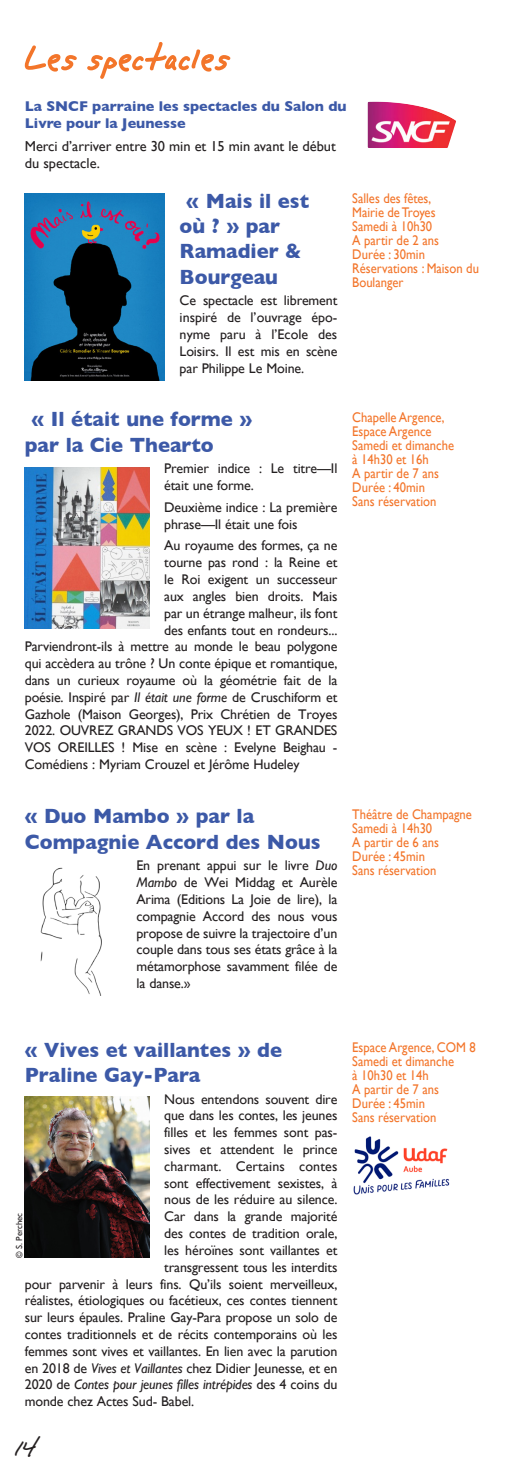
<style>
.page{position:relative;width:521px;height:1474px;background:#fff}
.page>*{position:absolute;margin:0;border:0;box-sizing:border-box;transform-origin:0 0}
.Normal_e{font:57.75px "Alpha Mack AOE";color:#f3752a}
.t1{font:26.25px "Alpha Mack AOE";color:#231f20}
.Normal_e-2{font:700 21px/25.2px "Gill Sans";color:#3c59a7;scale:.96 1}
.t2{font:700 14.35px/17.3px "Gill Sans";color:#3c59a7}
.t3{font:14.35px/17.3px "Gill Sans";color:#231f20}
.Normal_e-3{font:14px/16.8px "Gill Sans";letter-spacing:-.01em;color:#231f20;text-align:justify}
.t4{font:14px/14px "Gill Sans";color:#f3752a;scale:.9 1}
.Normal_e-4{font:italic 14px "Gill Sans";letter-spacing:-.01em;color:#231f20}
.Normal_e-5{font:14px "Gill Sans";letter-spacing:.01em;color:#231f20}
.Normal_e-6{font:8.75px "Gill Sans";letter-spacing:-.01em;color:#231f20}
.s1{font-style:italic}
.s2{font-style:normal}
</style>
<div class="page">
<img style="left:25px;top:193px;width:140px;height:187px">
<img style="left:25px;top:467px;width:124px;height:161px">
<img style="left:40px;top:867px;width:62px;height:128px">
<img style="left:367px;top:102px;width:89px;height:46px">
<img style="left:353px;top:1136px;width:97px;height:59px">
<img style="left:25px;top:1096px;width:124px;height:161px">
<p class="Normal_e" style="left:25px;top:23px;width:208px">Les spectacles</p>
<p class="t2" style="left:25px;top:97px;width:323px">La SNCF parraine les spectacles du Salon du<br>Livre pour la Jeunesse</p>
<p class="t3" style="left:25px;top:137px;width:313px">Merci d’arriver entre 30 min et 15 min avant le début du spectacle.</p>
<p class="Normal_e-2" style="left:180px;top:188px;width:136px;text-indent:7px">« Mais il est où ? » par<br>Ramadier &amp;<br>Bourgeau</p>
<p class="Normal_e-3" style="left:180px;top:292px;width:159px">Ce spectacle est librement inspiré de l’ouvrage épo&shy;nyme paru à l’Ecole des Loisirs. Il est mis en scène par Philippe Le Moine.</p>
<p class="Normal_e-2" style="left:25px;top:406px;width:238px;text-indent:7px">« Il était une forme » par la Cie Thearto</p>
<p class="Normal_e-3" style="left:164px;top:460px;width:175px">Premier indice : Le titre—Il était une forme.</p>
<p class="Normal_e-3" style="left:164px;top:498px;width:175px">Deuxième indice : La première phrase—Il était une fois</p>
<p class="Normal_e-3" style="left:164px;top:537px;width:175px">Au royaume des formes, ça ne</p>
<p class="Normal_e-3" style="left:164px;top:554px;width:175px">tourne pas rond : la Reine et</p>
<p class="Normal_e-3" style="left:164px;top:571px;width:175px">le Roi exigent un successeur</p>
<p class="Normal_e-3" style="left:164px;top:587px;width:175px">aux angles bien droits. Mais</p>
<p class="Normal_e-3" style="left:164px;top:604px;width:175px">par un étrange malheur, ils font</p>
<p class="Normal_e-3" style="left:164px;top:621px;width:175px">des enfants tout en rondeurs...</p>
<p class="Normal_e-3" style="left:25px;top:638px;width:314px">Parviendront-ils à mettre au monde le beau polygone</p>
<p class="Normal_e-3" style="left:25px;top:655px;width:314px">qui accèdera au trône ? Un conte épique et romantique,</p>
<p class="Normal_e-3" style="left:25px;top:671px;width:314px">dans un curieux royaume où la géométrie fait de la</p>
<p class="Normal_e-3" style="left:25px;top:688px;width:314px">poésie. Inspiré par <span class="s1">Il était une forme</span> de Cruschiform et</p>
<p class="Normal_e-3" style="left:25px;top:705px;width:314px">Gazhole (Maison Georges), Prix Chrétien de Troyes</p>
<p class="Normal_e-3" style="left:25px;top:722px;width:314px">2022. OUVREZ GRANDS VOS YEUX ! ET GRANDES</p>
<p class="Normal_e-3" style="left:25px;top:739px;width:314px">VOS OREILLES ! Mise en scène : Evelyne Beighau -</p>
<p class="Normal_e-3" style="left:25px;top:755px;width:276px">Comédiens : Myriam Crouzel et Jérôme Hudeley</p>
<p class="Normal_e-2" style="left:25px;top:803px;width:310px">« Duo Mambo » par la<br>Compagnie Accord des Nous</p>
<p class="Normal_e-3" style="left:136px;top:857px;width:202px">En prenant appui sur le livre <span class="s1">Duo Mambo</span> de Wei Middag et Aurèle Arima (Editions La Joie de lire), la compagnie Accord des nous vous propose de suivre la trajectoire d’un couple dans tous ses états grâce à la métamorphose savamment filée de la danse.»</p>
<p class="t4" style="left:352px;top:191px;width:94px">Salles des fêtes,<br>Mairie de Troyes</p>
<p class="t4" style="left:352px;top:219px;width:90px">Samedi à 10h30</p>
<p class="t4" style="left:352px;top:233px;width:98px">A partir de 2 ans</p>
<p class="t4" style="left:352px;top:247px;width:82px">Durée : 30min</p>
<p class="t4" style="left:352px;top:261px;width:142px">Réservations : Maison du<br>Boulanger</p>
<p class="t4" style="left:352px;top:410px;width:104px">Chapelle Argence,<br>Espace Argence</p>
<p class="t4" style="left:352px;top:438px;width:115px">Samedi et dimanche à 14h30 et 16h</p>
<p class="t4" style="left:352px;top:466px;width:98px">A partir de 7 ans</p>
<p class="t4" style="left:352px;top:480px;width:82px">Durée : 40min</p>
<p class="t4" style="left:352px;top:494px;width:95px">Sans réservation</p>
<p class="t4" style="left:352px;top:806px;width:134px">Théâtre de Champagne</p>
<p class="t4" style="left:352px;top:820px;width:90px">Samedi à 14h30</p>
<p class="t4" style="left:352px;top:834px;width:98px">A partir de 6 ans</p>
<p class="t4" style="left:352px;top:848px;width:82px">Durée : 45min</p>
<p class="t4" style="left:352px;top:862px;width:95px">Sans réservation</p>
<p class="Normal_e-2" style="left:25px;top:1036px;width:269px">« Vives et vaillantes » de<br>Praline Gay-Para</p>
<p class="Normal_e-3" style="left:164px;top:1090px;width:175px">Nous entendons souvent dire</p>
<p class="Normal_e-3" style="left:164px;top:1107px;width:175px">que dans les contes, les jeunes</p>
<p class="Normal_e-3" style="left:164px;top:1123px;width:175px">filles et les femmes sont pas-</p>
<p class="Normal_e-3" style="left:164px;top:1140px;width:175px">sives et attendent le prince</p>
<p class="Normal_e-5" style="left:164px;top:1157px;width:175px">charmant. Certains contes</p>
<p class="Normal_e-3" style="left:164px;top:1174px;width:175px">sont effectivement sexistes, à</p>
<p class="Normal_e-3" style="left:164px;top:1191px;width:175px">nous de les réduire au silence.</p>
<p class="Normal_e-3" style="left:164px;top:1207px;width:175px">Car dans la grande majorité</p>
<p class="Normal_e-3" style="left:164px;top:1224px;width:175px">des contes de tradition orale,</p>
<p class="Normal_e-3" style="left:164px;top:1241px;width:175px">les héroïnes sont vaillantes et</p>
<p class="Normal_e-3" style="left:164px;top:1258px;width:175px">transgressent tous les interdits</p>
<p class="Normal_e-3" style="left:25px;top:1275px;width:314px">pour parvenir à leurs fins. Qu’ils soient merveilleux,</p>
<p class="Normal_e-3" style="left:25px;top:1291px;width:314px">réalistes, étiologiques ou facétieux, ces contes tiennent</p>
<p class="Normal_e-3" style="left:25px;top:1308px;width:314px">sur leurs épaules. Praline Gay-Para propose un solo de</p>
<p class="Normal_e-3" style="left:25px;top:1325px;width:314px">contes traditionnels et de récits contemporains où les</p>
<p class="Normal_e-3" style="left:25px;top:1342px;width:314px">femmes sont vives et vaillantes. En lien avec la parution</p>
<p class="Normal_e-3" style="left:25px;top:1359px;width:314px">en 2018 de <span class="s1">Vives et Vaillantes</span> chez Didier Jeunesse, et en</p>
<p class="Normal_e-4" style="left:25px;top:1376px;width:314px"><span class="s2">2020 de</span> Contes pour jeunes filles intrépides <span class="s2">des 4 coins du</span></p>
<p class="Normal_e-3" style="left:25px;top:1392px;width:171px">monde chez Actes Sud- Babel.</p>
<p class="Normal_e-6" style="left:14px;top:1257px;width:47px;rotate:-90deg">© S. Perchec</p>
<p class="t1" style="left:15px;top:1431px;width:26px">14</p>
<p class="t4" style="left:352px;top:1040px;width:139px">Espace Argence, COM 8</p>
<p class="t4" style="left:352px;top:1054px;width:115px">Samedi et dimanche à 10h30 et 14h</p>
<p class="t4" style="left:352px;top:1082px;width:98px">A partir de 7 ans</p>
<p class="t4" style="left:352px;top:1096px;width:82px">Durée : 45min</p>
<p class="t4" style="left:352px;top:1110px;width:95px">Sans réservation</p>
</div>
